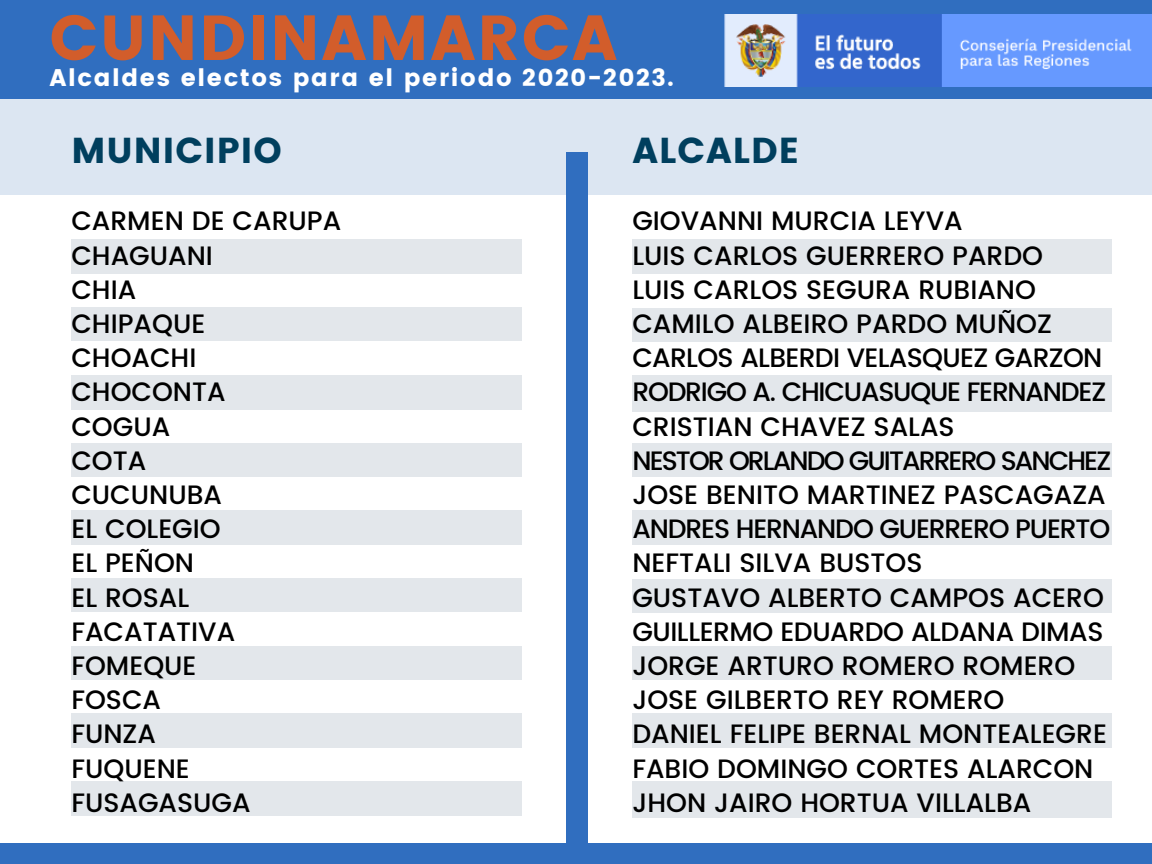
<style>
.page{position:relative;width:1152px;height:864px;background:#fff}
.page>*{position:absolute;margin:0;border:0;box-sizing:border-box;transform-origin:0 0}
.t1{font:63.45px "Poppins";letter-spacing:.03em;color:#d25d2b}
.t2{font:36px "Poppins";letter-spacing:.03em;color:#003f5e}
.t3{font:500 26.55px/34.2px "Poppins";color:#000}
.t4{font:24px "Poppins";letter-spacing:.07em;color:#fff}
</style>
<div class="page">
<div style="left:0;top:0;width:1152px;height:100px;background:#306ebf"></div>
<div style="left:0;top:100px;width:1152px;height:95px;background:#dce6f2"></div>
<div style="left:567px;top:153px;width:21px;height:711px;background:#306ebf"></div>
<div style="left:0;top:844px;width:1152px;height:20px;background:#306ebf"></div>
<div style="left:71px;top:240px;width:450px;height:34px;background:#e3e7eb"></div>
<div style="left:71px;top:308px;width:450px;height:33px;background:#e3e7eb"></div>
<div style="left:71px;top:375px;width:450px;height:34px;background:#e3e7eb"></div>
<div style="left:71px;top:443px;width:450px;height:34px;background:#e3e7eb"></div>
<div style="left:71px;top:511px;width:450px;height:34px;background:#e3e7eb"></div>
<div style="left:71px;top:579px;width:450px;height:33px;background:#e3e7eb"></div>
<div style="left:71px;top:646px;width:450px;height:34px;background:#e3e7eb"></div>
<div style="left:71px;top:714px;width:450px;height:34px;background:#e3e7eb"></div>
<div style="left:71px;top:781px;width:450px;height:35px;background:#e3e7eb"></div>
<img style="left:724px;top:14px;width:428px;height:72px">
<div style="left:632px;top:240px;width:480px;height:34px;background:#e3e7eb"></div>
<div style="left:632px;top:308px;width:480px;height:33px;background:#e3e7eb"></div>
<div style="left:632px;top:375px;width:480px;height:37px;background:#e3e7eb"></div>
<div style="left:632px;top:443px;width:480px;height:34px;background:#e3e7eb"></div>
<div style="left:632px;top:511px;width:480px;height:34px;background:#e3e7eb"></div>
<div style="left:632px;top:579px;width:480px;height:33px;background:#e3e7eb"></div>
<div style="left:632px;top:646px;width:480px;height:34px;background:#e3e7eb"></div>
<div style="left:632px;top:714px;width:480px;height:34px;background:#e3e7eb"></div>
<div style="left:632px;top:782px;width:480px;height:36px;background:#e3e7eb"></div>
<h1 class="t1" style="left:49px;top:1px;width:569px">CUNDINAMARCA</h1>
<p class="t4" style="left:49px;top:64px;width:626px">Alcaldes electos para el periodo 2020-2023.</p>
<h2 class="t2" style="left:71px;top:129px;width:212px">MUNICIPIO</h2>
<h2 class="t2" style="left:632px;top:129px;width:169px">ALCALDE</h2>
<p class="t3" style="left:71px;top:204px;width:271px">CARMEN DE CARUPA<br>CHAGUANI<br>CHIA<br>CHIPAQUE<br>CHOACHI<br>CHOCONTA<br>COGUA<br>COTA<br>CUCUNUBA<br>EL COLEGIO<br>EL PEÑON<br>EL ROSAL<br>FACATATIVA<br>FOMEQUE<br>FOSCA<br>FUNZA<br>FUQUENE<br>FUSAGASUGA</p>
<p class="t3" style="left:632px;top:204px;width:480px">GIOVANNI MURCIA LEYVA<br>LUIS CARLOS GUERRERO PARDO<br>LUIS CARLOS SEGURA RUBIANO<br>CAMILO ALBEIRO PARDO MUÑOZ<br>CARLOS ALBERDI VELASQUEZ GARZON<br>RODRIGO A. CHICUASUQUE FERNANDEZ<br>CRISTIAN CHAVEZ SALAS<br>NESTOR ORLANDO GUITARRERO SANCHEZ<br>JOSE BENITO MARTINEZ PASCAGAZA<br>ANDRES HERNANDO GUERRERO PUERTO<br>NEFTALI SILVA BUSTOS<br>GUSTAVO ALBERTO CAMPOS ACERO<br>GUILLERMO EDUARDO ALDANA DIMAS<br>JORGE ARTURO ROMERO ROMERO<br>JOSE GILBERTO REY ROMERO<br>DANIEL FELIPE BERNAL MONTEALEGRE<br>FABIO DOMINGO CORTES ALARCON<br>JHON JAIRO HORTUA VILLALBA</p>
</div>
